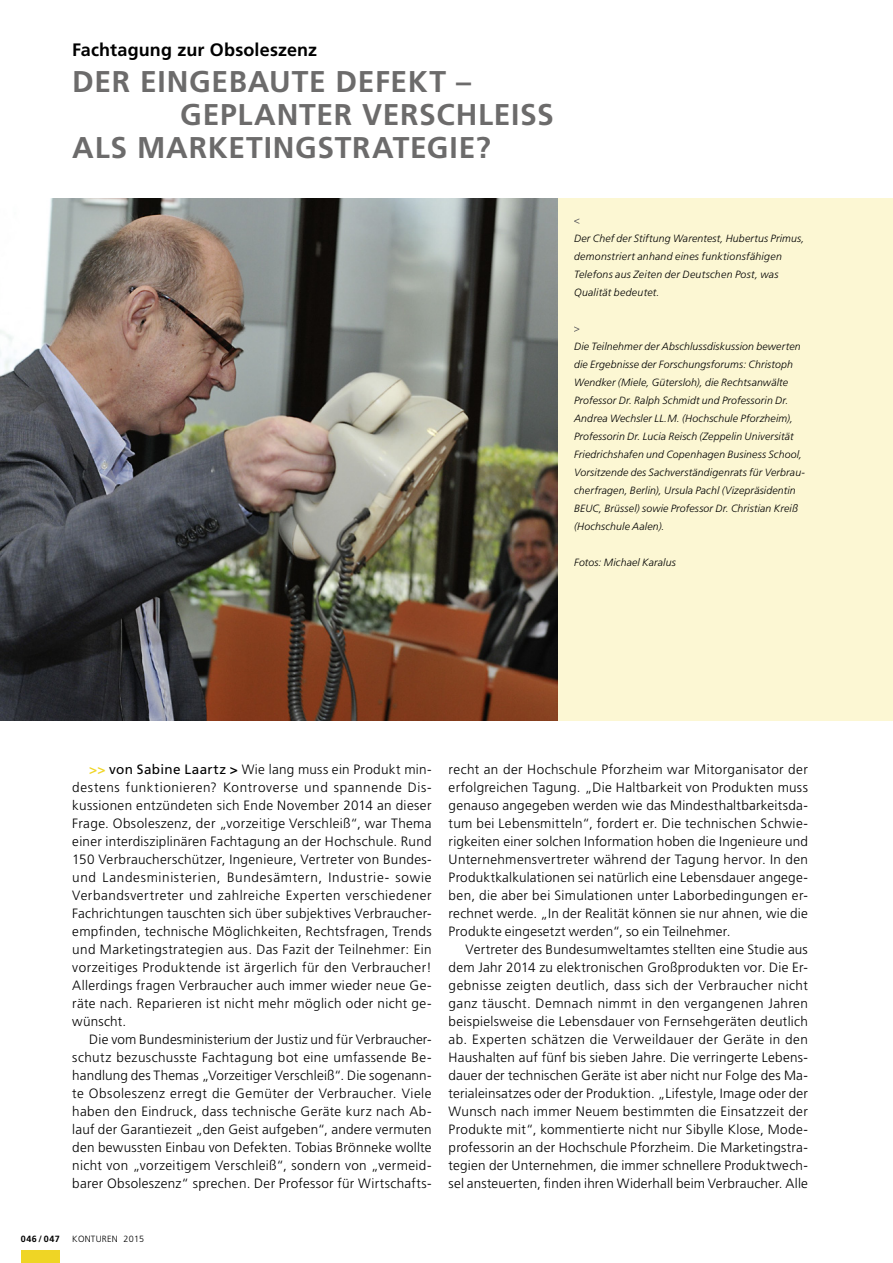
<style>
.page{position:relative;width:893px;height:1263px;background:#fff}
.page>*{position:absolute;margin:0;border:0;box-sizing:border-box;transform-origin:0 0}
.t1{font:700 30px "Frutiger LT";letter-spacing:.025em;color:#6c6b6b}
.t2{font:700 18px "Frutiger LT";letter-spacing:.01em;color:#000}
.t3{font:300 13.5px/18px "Frutiger LT";letter-spacing:.02em;color:#000;text-align:justify}
.t4{font:italic 300 10.5px/18px "Frutiger LT";letter-spacing:.02em;color:#000}
.t5{font:300 9px "Frutiger LT";letter-spacing:.025em;color:#000}
.t6{font:700 9px "Frutiger LT";letter-spacing:.05em;color:#000}
.s1{font-weight:700;color:#efd525}
.s2{font-weight:400}
.s3{font-weight:700}
</style>
<div class="page">
<div style="left:21px;top:1250px;width:39px;height:13px;background:#efd525"></div>
<div style="left:557px;top:198px;width:336px;height:522px;background:#fcf7d3"></div>
<img style="left:0;top:198px;width:557px;height:522px">
<svg style="left:574px;top:218px;width:5px;height:6px"></svg>
<svg style="left:574px;top:326px;width:5px;height:6px"></svg>
<h2 class="t2" style="left:72px;top:39px;width:246px">Fachtagung zur Obsoleszenz</h2>
<h1 class="t1" style="left:72px;top:64px;width:400px">DER EINGEBAUTE DEFEKT –</h1>
<h1 class="t1" style="left:180px;top:97px;width:375px">GEPLANTER VERSCHLEISS</h1>
<h1 class="t1" style="left:72px;top:130px;width:420px">ALS MARKETINGSTRATEGIE?</h1>
<p class="t4" style="left:574px;top:229px;width:232px">Der Chef der Stiftung Warentest, Hubertus Primus, demonstriert anhand eines funktionsfähigen Telefons aus Zeiten der Deutschen Post, was Qualität bedeutet.</p>
<p class="t4" style="left:574px;top:337px;width:232px">Die Teilnehmer der Abschlussdiskussion bewerten die Ergebnisse der Forschungsforums: Christoph Wendker (Miele, Gütersloh), die Rechtsanwälte Professor Dr. Ralph Schmidt und Professorin Dr.<br>Andrea Wechsler LL.M. (Hochschule Pforzheim), Professorin Dr. Lucia Reisch (Zeppelin Universität Friedrichshafen und Copenhagen Business School, Vorsitzende des Sachverständigenrats für Verbrau&shy;cherfragen, Berlin), Ursula Pachl (Vizepräsidentin BEUC, Brüssel) sowie Professor Dr. Christian Kreiß (Hochschule Aalen).</p>
<p class="t4" style="left:574px;top:553px;width:103px">Fotos: Michael Karalus</p>
<p class="t3" style="left:72px;top:761px;width:361px;text-indent:17px"><span class="s1">&gt;&gt;</span> <span class="s2">von Sabine Laartz</span> <span class="s3">&gt;</span> Wie lang muss ein Produkt min&shy;destens funktionieren? Kontroverse und spannende Dis&shy;kussionen entzündeten sich Ende November 2014 an dieser Frage. Obsoleszenz, der „vorzeitige Verschleiß“, war Thema einer interdisziplinären Fachtagung an der Hochschule. Rund 150 Verbraucherschützer, Ingenieure, Vertreter von Bundes&shy;und Landesministerien, Bundesämtern, Industrie- sowie Verbandsvertreter und zahlreiche Experten verschiedener Fachrichtungen tauschten sich über subjektives Verbraucher&shy;empfinden, technische Möglichkeiten, Rechtsfragen, Trends und Marketingstrategien aus. Das Fazit der Teilnehmer: Ein vorzeitiges Produktende ist ärgerlich für den Verbraucher!<br>Allerdings fragen Verbraucher auch immer wieder neue Ge&shy;räte nach. Reparieren ist nicht mehr möglich oder nicht ge&shy;wünscht.</p>
<p class="t3" style="left:72px;top:1030px;width:361px;text-indent:17px">Die vom Bundesministerium der Justiz und für Verbraucher&shy;schutz bezuschusste Fachtagung bot eine umfassende Be&shy;handlung des Themas „Vorzeitiger Verschleiß“. Die sogenann&shy;te Obsoleszenz erregt die Gemüter der Verbraucher. Viele haben den Eindruck, dass technische Geräte kurz nach Ab&shy;lauf der Garantiezeit „den Geist aufgeben“, andere vermuten den bewussten Einbau von Defekten. Tobias Brönneke wollte nicht von „vorzeitigem Verschleiß“, sondern von „vermeid&shy;barer Obsoleszenz“ sprechen. Der Professor für Wirtschafts-</p>
<p class="t3" style="left:449px;top:761px;width:361px">recht an der Hochschule Pforzheim war Mitorganisator der erfolgreichen Tagung. „Die Haltbarkeit von Produkten muss genauso angegeben werden wie das Mindesthaltbarkeitsda&shy;tum bei Lebensmitteln“, fordert er. Die technischen Schwie&shy;rigkeiten einer solchen Information hoben die Ingenieure und Unternehmensvertreter während der Tagung hervor. In den Produktkalkulationen sei natürlich eine Lebensdauer angege&shy;ben, die aber bei Simulationen unter Laborbedingungen er&shy;rechnet werde. „In der Realität können sie nur ahnen, wie die Produkte eingesetzt werden“, so ein Teilnehmer.</p>
<p class="t3" style="left:449px;top:940px;width:361px;text-indent:17px">Vertreter des Bundesumweltamtes stellten eine Studie aus dem Jahr 2014 zu elektronischen Großprodukten vor. Die Er&shy;gebnisse zeigten deutlich, dass sich der Verbraucher nicht ganz täuscht. Demnach nimmt in den vergangenen Jahren beispielsweise die Lebensdauer von Fernsehgeräten deutlich ab. Experten schätzen die Verweildauer der Geräte in den Haushalten auf fünf bis sieben Jahre. Die verringerte Lebens&shy;dauer der technischen Geräte ist aber nicht nur Folge des Ma&shy;terialeinsatzes oder der Produktion. „Lifestyle, Image oder der Wunsch nach immer Neuem bestimmten die Einsatzzeit der Produkte mit“, kommentierte nicht nur Sibylle Klose, Mode&shy;professorin an der Hochschule Pforzheim. Die Marketingstra&shy;tegien der Unternehmen, die immer schnellere Produktwech&shy;sel ansteuerten, finden ihren Widerhall beim Verbraucher. Alle</p>
<p class="t6" style="left:21px;top:1234px;width:40px">046 / 047</p>
<p class="t5" style="left:72px;top:1234px;width:73px">KONTUREN 2015</p>
</div>
